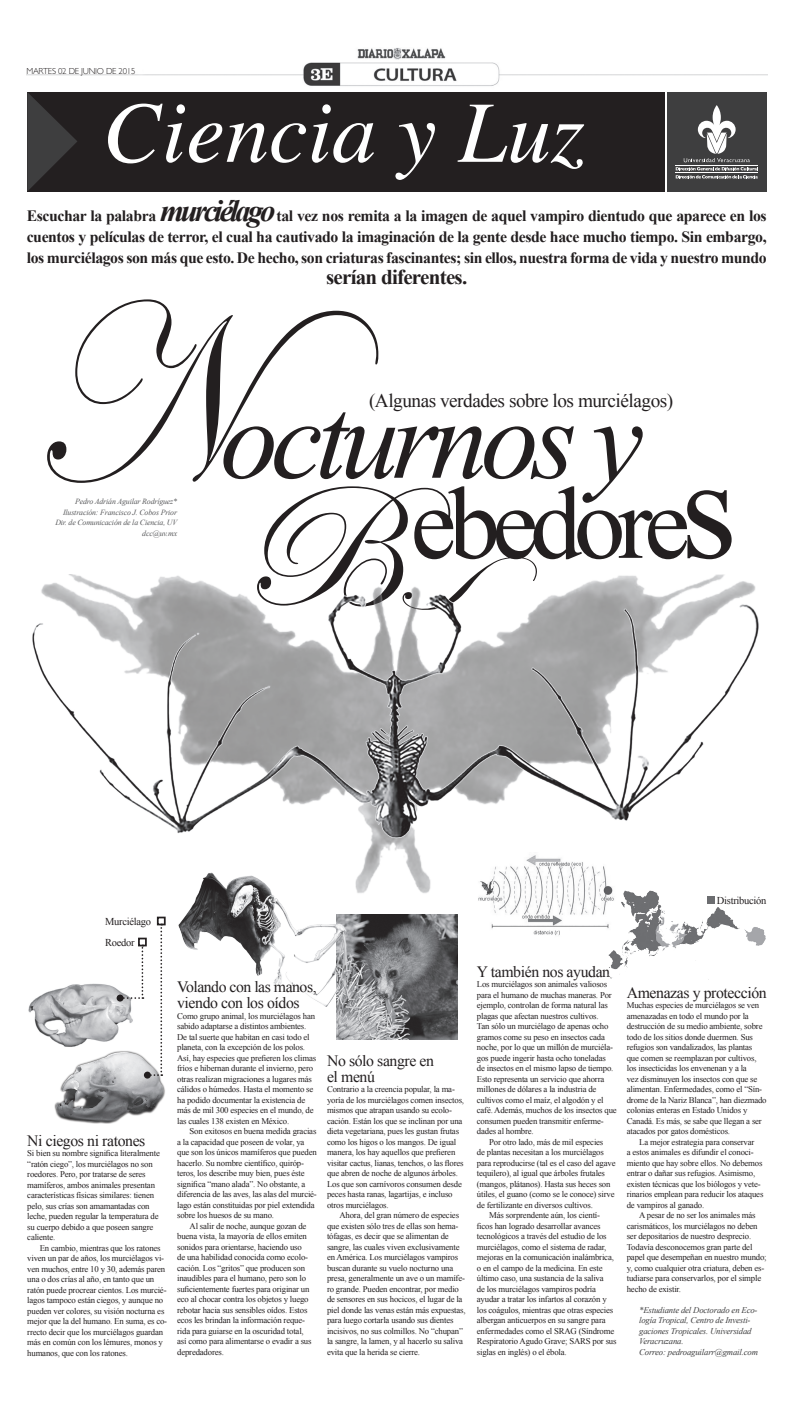
<style>
.page{position:relative;width:794px;height:1427px;background:#fff}
.page>*{position:absolute;margin:0;border:0;box-sizing:border-box;transform-origin:0 0}
.Lid{font:700 21px "Times New Roman";letter-spacing:-.035em;color:#231f20}
.Subtítulos{font:19.25px "Times New Roman";letter-spacing:-.025em;color:#231f20}
.Lid-2{font:700 15.75px/21px "Times New Roman";letter-spacing:-.025em;color:#231f20;text-align:justify}
.Subtítulos-2{font:15.75px/15.8px "Times New Roman";letter-spacing:-.025em;color:#231f20}
.Lid-3{font:10.5px "Times New Roman";letter-spacing:-.025em;color:#231f20}
.cuerpo_de_texto{font:8.75px/10.5px "Times New Roman";letter-spacing:-.02em;color:#231f20}
.Primer_párrafo{font:8.75px/10.5px "Times New Roman";letter-spacing:-.02em;color:#231f20}
.Pie_de_texto{font:italic 8.75px/10.5px "Times New Roman";letter-spacing:-.02em;color:#3e3e3f}
.Lid-4{font:300 8.75px "Gill Sans";letter-spacing:-.025em;color:#231f20}
.Crédito{font:italic 7.88px "Times New Roman";letter-spacing:-.02em;color:#57585a}
.s1{font-style:italic;font-size:30.62px}
</style>
<div class="page">
<img style="left:27px;top:48px;width:740px;height:38px">
<div style="left:27px;top:92px;width:638px;height:99px;background:#231f20"></div>
<svg style="left:27px;top:92px;width:50px;height:99px"></svg>
<div style="left:667px;top:92px;width:99px;height:100px;background:#3e3e3f"></div>
<svg style="left:675px;top:105px;width:83px;height:73px"></svg>
<hr style="left:675px;top:172px;width:83px;height:1px;background:#fff">
<hr style="left:675px;top:165px;width:83px;height:1px;background:#fff">
<svg style="left:108px;top:104px;width:198px;height:59px"></svg>
<svg style="left:322px;top:104px;width:9px;height:10px"></svg>
<svg style="left:312px;top:123px;width:62px;height:40px"></svg>
<svg style="left:395px;top:123px;width:40px;height:57px"></svg>
<svg style="left:457px;top:105px;width:127px;height:64px"></svg>
<img style="left:336px;top:914px;width:121px;height:125px">
<img style="left:178px;top:899px;width:171px;height:106px">
<svg style="left:264px;top:426px;width:467px;height:148px"></svg>
<svg style="left:47px;top:311px;width:331px;height:172px"></svg>
<svg style="left:75px;top:299px;width:121px;height:105px"></svg>
<img style="left:32px;top:574px;width:727px;height:325px">
<img style="left:54px;top:1051px;width:111px;height:72px">
<img style="left:28px;top:983px;width:92px;height:64px">
<div style="left:144px;top:1071px;width:7px;height:7px;background:#231f20;border-radius:50%"></div>
<div style="left:157px;top:916px;width:9px;height:9px;border:2px solid #231f20"></div>
<svg style="left:120px;top:923px;width:42px;height:152px"></svg>
<div style="left:117px;top:994px;width:7px;height:7px;background:#231f20;border-radius:50%"></div>
<div style="left:138px;top:937px;width:9px;height:9px;border:2px solid #231f20"></div>
<img style="left:477px;top:852px;width:140px;height:84px">
<img style="left:606px;top:889px;width:160px;height:91px">
<div style="left:708px;top:896px;width:7px;height:7px;background:#6c6d70"></div>
<p class="Lid-4" style="left:26px;top:64px;width:110px">MARTES 02 DE JUNIO DE 2015</p>
<p class="Lid-2" style="left:27px;top:204px;width:741px">Escuchar la palabra <span class="s1">murciélago</span> tal vez nos remita a la imagen de aquel vampiro dientudo que aparece en los cuentos y películas de terror, el cual ha cautivado la imaginación de la gente desde hace mucho tiempo. Sin embargo, los murciélagos son más que esto. De hecho, son criaturas fascinantes; sin ellos, nuestra forma de vida y nuestro mundo</p>
<p class="Lid" style="left:326px;top:262px;width:143px">serían diferentes.</p>
<p class="Crédito" style="left:75px;top:496px;width:104px">Pedro Adrián Aguilar Rodríguez*</p>
<p class="Crédito" style="left:63px;top:506px;width:115px">Ilustración: Francisco J. Cobos Prior</p>
<p class="Crédito" style="left:55px;top:517px;width:123px">Dir. de Comunicación de la Ciencia, UV</p>
<p class="Crédito" style="left:142px;top:527px;width:36px">dcc@uv.mx</p>
<p class="Subtítulos" style="left:369px;top:387px;width:306px">(Algunas verdades sobre los murciélagos)</p>
<p class="Lid-3" style="left:105px;top:913px;width:48px">Murciélago</p>
<p class="Lid-3" style="left:105px;top:934px;width:31px">Roedor</p>
<p class="Subtítulos-2" style="left:27px;top:1132px;width:120px">Ni ciegos ni ratones</p>
<p class="Primer_párrafo" style="left:27px;top:1147px;width:134px">Si bien su nombre significa literalmente “ratón ciego”, los murciélagos no son roedores. Pero, por tratarse de seres mamíferos, ambos animales presentan características físicas similares: tienen pelo, sus crías son amamantadas con leche, pueden regular la temperatura de su cuerpo debido a que poseen sangre caliente.</p>
<p class="cuerpo_de_texto" style="left:27px;top:1242px;width:141px;text-indent:12px">En cambio, mientras que los ratones viven un par de años, los murciélagos vi&shy;ven muchos, entre 10 y 30, además paren una o dos crías al año, en tanto que un ratón puede procrear cientos. Los murcié&shy;lagos tampoco están ciegos, y aunque no pueden ver colores, su visión nocturna es mejor que la del humano. En suma, es co&shy;rrecto decir que los murciélagos guardan más en común con los lémures, monos y humanos, que con los ratones.</p>
<p class="Subtítulos-2" style="left:177px;top:978px;width:141px">Volando con las manos, viendo con los oídos</p>
<p class="Primer_párrafo" style="left:177px;top:1010px;width:141px">Como grupo animal, los murciélagos han sabido adaptarse a distintos ambientes.<br>De tal suerte que habitan en casi todo el planeta, con la excepción de los polos.<br>Así, hay especies que prefieren los climas fríos e hibernan durante el invierno, pero otras realizan migraciones a lugares más cálidos o húmedos. Hasta el momento se ha podido documentar la existencia de más de mil 300 especies en el mundo, de las cuales 138 existen en México.</p>
<p class="cuerpo_de_texto" style="left:177px;top:1125px;width:141px;text-indent:12px">Son exitosos en buena medida gracias a la capacidad que poseen de volar, ya que son los únicos mamíferos que pueden hacerlo. Su nombre científico, quiróp&shy;teros, los describe muy bien, pues éste significa “mano alada”. No obstante, a diferencia de las aves, las alas del murcié&shy;lago están constituidas por piel extendida sobre los huesos de su mano.</p>
<p class="cuerpo_de_texto" style="left:177px;top:1220px;width:136px;text-indent:12px">Al salir de noche, aunque gozan de buena vista, la mayoría de ellos emiten sonidos para orientarse, haciendo uso de una habilidad conocida como ecolo&shy;cación. Los “gritos” que producen son inaudibles para el humano, pero son lo suficientemente fuertes para originar un eco al chocar contra los objetos y luego rebotar hacia sus sensibles oídos. Estos ecos les brindan la información reque&shy;rida para guiarse en la oscuridad total, así como para alimentarse o evadir a sus depredadores.</p>
<p class="Subtítulos-2" style="left:327px;top:1052px;width:108px">No sólo sangre en el menú</p>
<p class="Primer_párrafo" style="left:327px;top:1083px;width:139px">Contrario a la creencia popular, la ma&shy;yoría de los murciélagos comen insectos, mismos que atrapan usando su ecolo&shy;cación. Están los que se inclinan por una dieta vegetariana, pues les gustan frutas como los higos o los mangos. De igual manera, los hay aquellos que prefieren visitar cactus, lianas, tenchos, o las flores que abren de noche de algunos árboles.<br>Los que son carnívoros consumen desde peces hasta ranas, lagartijas, e incluso otros murciélagos.</p>
<p class="cuerpo_de_texto" style="left:327px;top:1209px;width:140px;text-indent:12px">Ahora, del gran número de especies que existen sólo tres de ellas son hema&shy;tófagas, es decir que se alimentan de sangre, las cuales viven exclusivamente en América. Los murciélagos vampiros buscan durante su vuelo nocturno una presa, generalmente un ave o un mamífe&shy;ro grande. Pueden encontrar, por medio de sensores en sus hocicos, el lugar de la piel donde las venas están más expuestas, para luego cortarla usando sus dientes incisivos, no sus colmillos. No “chupan” la sangre, la lamen, y al hacerlo su saliva evita que la herida se cierre.</p>
<p class="Lid-3" style="left:717px;top:892px;width:51px">Distribución</p>
<p class="Subtítulos-2" style="left:477px;top:963px;width:135px">Y también nos ayudan</p>
<p class="Primer_párrafo" style="left:477px;top:978px;width:141px">Los murciélagos son animales valiosos para el humano de muchas maneras. Por ejemplo, controlan de forma natural las plagas que afectan nuestros cultivos.<br>Tan sólo un murciélago de apenas ocho gramos come su peso en insectos cada noche, por lo que un millón de murciéla&shy;gos puede ingerir hasta ocho toneladas<br>de insectos en el mismo lapso de tiempo.<br>Esto representa un servicio que ahorra millones de dólares a la industria de cultivos como el maíz, el algodón y el café. Además, muchos de los insectos que consumen pueden transmitir enferme&shy;dades al hombre.</p>
<p class="cuerpo_de_texto" style="left:477px;top:1136px;width:140px;text-indent:12px">Por otro lado, más de mil especies<br>de plantas necesitan a los murciélagos para reproducirse (tal es el caso del agave tequilero), al igual que árboles frutales (mangos, plátanos). Hasta sus heces son útiles, el guano (como se le conoce) sirve de fertilizante en diversos cultivos.</p>
<p class="cuerpo_de_texto" style="left:477px;top:1209px;width:141px;text-indent:12px">Más sorprendente aún, los cientí&shy;ficos han logrado desarrollar avances tecnológicos a través del estudio de los murciélagos, como el sistema de radar, mejoras en la comunicación inalámbrica, o en el campo de la medicina. En este último caso, una sustancia de la saliva<br>de los murciélagos vampiros podría ayudar a tratar los infartos al corazón y los coágulos, mientras que otras especies albergan anticuerpos en su sangre para enfermedades como el SRAG (Síndrome Respiratorio Agudo Grave; SARS por sus siglas en inglés) o el ébola.</p>
<p class="Subtítulos-2" style="left:627px;top:984px;width:141px">Amenazas y protección</p>
<p class="Primer_párrafo" style="left:627px;top:999px;width:141px">Muchas especies de murciélagos se ven amenazadas en todo el mundo por la destrucción de su medio ambiente, sobre todo de los sitios donde duermen. Sus refugios son vandalizados, las plantas que comen se reemplazan por cultivos, los insecticidas los envenenan y a la<br>vez disminuyen los insectos con que se alimentan. Enfermedades, como el “Sín&shy;drome de la Nariz Blanca”, han diezmado colonias enteras en Estado Unidos y Canadá. Es más, se sabe que llegan a ser atacados por gatos domésticos.</p>
<p class="cuerpo_de_texto" style="left:627px;top:1136px;width:138px;text-indent:12px">La mejor estrategia para conservar<br>a estos animales es difundir el conoci&shy;miento que hay sobre ellos. No debemos entrar o dañar sus refugios. Asimismo, existen técnicas que los biólogos y vete&shy;rinarios emplean para reducir los ataques de vampiros al ganado.</p>
<p class="cuerpo_de_texto" style="left:627px;top:1209px;width:141px;text-indent:12px">A pesar de no ser los animales más carismáticos, los murciélagos no deben ser depositarios de nuestro desprecio.<br>Todavía desconocemos gran parte del papel que desempeñan en nuestro mundo; y, como cualquier otra criatura, deben es&shy;tudiarse para conservarlos, por el simple hecho de existir.</p>
<p class="Pie_de_texto" style="left:639px;top:1304px;width:120px">*Estudiante del Doctorado en Eco&shy;logía Tropical, Centro de Investi&shy;gaciones Tropicales. Universidad<br>Veracruzana.<br>Correo: pedroaguilarr@gmail.com</p>
</div>
